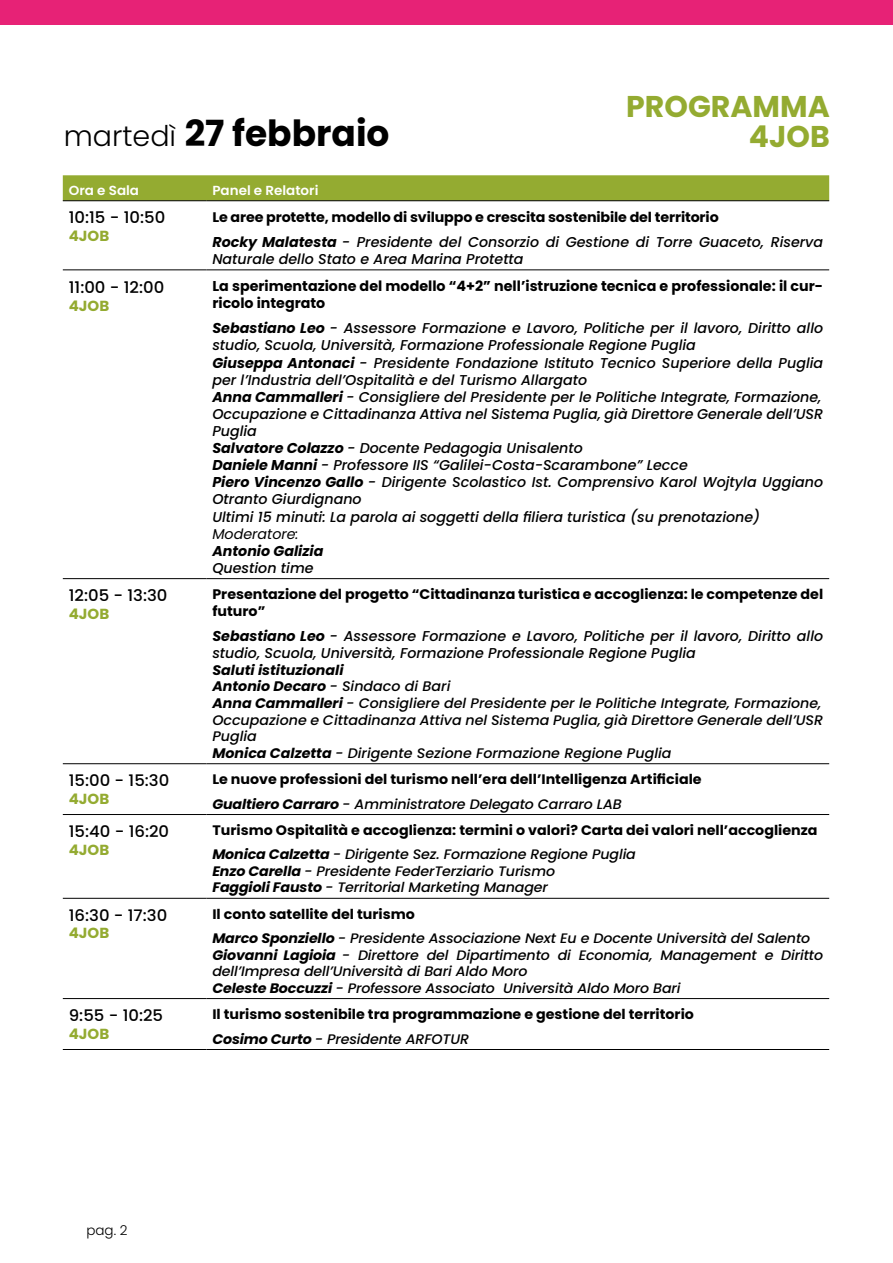
<style>
.page{position:relative;width:893px;height:1263px;background:#fff}
.page>*{position:absolute;margin:0;border:0;box-sizing:border-box;transform-origin:0 0}
.t1{font:700 36px "Poppins";color:#000}
.t2{font:700 30px/30.3px "Poppins";color:#94ab31;text-align:right}
.t3{font:500 16.05px "Poppins";color:#000}
.t4{font:500 15.9px "Poppins";color:#000;scale:1.04 1}
.t5{font:700 14.55px "Poppins";color:#94ab31}
.t6{font:italic 500 14.25px/17.1px "Poppins";color:#000}
.t7{font:700 14.25px/17.1px "Poppins";color:#000}
.t8{font:italic 700 14.25px "Poppins";color:#000}
.t9{font:italic 14.25px "Poppins";color:#000}
.t10{font:italic 500 13.8px/16.5px "Poppins";letter-spacing:-.01em;color:#000;scale:1.04 1}
.t11{font:700 13.8px/24.8px "Poppins";color:#000;scale:1.04 1}
.t12{font:italic 500 13.8px/16.6px "Poppins";letter-spacing:-.01em;color:#000}
.t13{font:700 13.8px/16.6px "Poppins";color:#000}
.t14{font:300 13.5px "Poppins";color:#000}
.t15{font:600 13.2px "Poppins";color:#fff}
.s1{font-weight:300;font-size:28.5px}
.s2{font-weight:700}
.s3{font-style:italic}
.s4{font-weight:500;font-style:italic}
.s5{font-weight:700;font-style:normal}
</style>
<div class="page">
<div style="left:0;top:0;width:893px;height:24px;background:#e72276"></div>
<div style="left:63px;top:175px;width:766px;height:25px;background:#94ab31"></div>
<hr style="left:63px;top:269px;width:143px;height:1px;background:#000">
<hr style="left:206px;top:269px;width:623px;height:1px;background:#000">
<hr style="left:63px;top:578px;width:143px;height:1px;background:#000">
<hr style="left:206px;top:578px;width:623px;height:1px;background:#000">
<hr style="left:63px;top:763px;width:143px;height:1px;background:#000">
<hr style="left:206px;top:763px;width:623px;height:1px;background:#000">
<hr style="left:63px;top:814px;width:143px;height:1px;background:#000">
<hr style="left:206px;top:814px;width:623px;height:1px;background:#000">
<hr style="left:63px;top:898px;width:143px;height:1px;background:#000">
<hr style="left:206px;top:898px;width:623px;height:1px;background:#000">
<hr style="left:63px;top:998px;width:143px;height:1px;background:#000">
<hr style="left:206px;top:998px;width:623px;height:1px;background:#000">
<hr style="left:63px;top:1049px;width:143px;height:1px;background:#000">
<hr style="left:206px;top:1049px;width:623px;height:1px;background:#000">
<hr style="left:63px;top:200px;width:143px;height:1px;background:#000">
<hr style="left:206px;top:200px;width:623px;height:1px;background:#000">
<h1 class="t1" style="left:64px;top:113px;width:327px"><span class="s1">martedì</span> 27 febbraio</h1>
<h2 class="t2" style="left:626px;top:91px;width:205px">PROGRAMMA<br>4JOB</h2>
<p class="t15" style="left:69px;top:183px;width:72px">Ora e Sala</p>
<p class="t15" style="left:212px;top:183px;width:108px">Panel e Relatori</p>
<p class="t3" style="left:69px;top:208px;width:98px">10:15 - 10:50</p>
<p class="t5" style="left:69px;top:227px;width:42px">4JOB</p>
<p class="t13" style="left:212px;top:208px;width:508px">Le aree protette, modello di sviluppo e crescita sostenibile del territorio</p>
<p class="t6" style="left:212px;top:233px;width:612px"><span class="s2">Rocky Malatesta</span> - Presidente del Consorzio di Gestione di Torre Guaceto, Riserva<br>Naturale dello Stato e Area Marina Protetta</p>
<p class="t3" style="left:69px;top:278px;width:97px">11:00 - 12:00</p>
<p class="t5" style="left:69px;top:297px;width:42px">4JOB</p>
<p class="t7" style="left:212px;top:277px;width:612px">La sperimentazione del modello “4+2” nell’istruzione tecnica e professionale: il cur&shy;ricolo integrato</p>
<p class="t6" style="left:212px;top:320px;width:612px"><span class="s2">Sebastiano Leo</span> - Assessore Formazione e Lavoro, Politiche per il lavoro, Diritto allo studio, Scuola, Università, Formazione Professionale Regione Puglia<br><span class="s2">Giuseppa Antonaci</span> - Presidente Fondazione Istituto Tecnico Superiore della Puglia per l’Industria dell’Ospitalità e del Turismo Allargato<br><span class="s2">Anna Cammalleri</span> - Consigliere del Presidente per le Politiche Integrate, Formazione, Occupazione e Cittadinanza Attiva nel Sistema Puglia, già Direttore Generale dell’USR Puglia<br><span class="s2">Salvatore Colazzo</span> - Docente Pedagogia Unisalento<br><span class="s2">Daniele Manni</span> - Professore IIS “Galilei-Costa-Scarambone” Lecce<br><span class="s2">Piero Vincenzo Gallo</span> - Dirigente Scolastico Ist. Comprensivo Karol Wojtyla Uggiano Otranto Giurdignano<br>Ultimi 15 minuti: La parola ai soggetti della filiera turistica (su prenotazione)</p>
<p class="t9" style="left:212px;top:525px;width:88px">Moderatore:</p>
<p class="t8" style="left:212px;top:542px;width:113px">Antonio Galizia</p>
<p class="t6" style="left:212px;top:559px;width:103px">Question time</p>
<p class="t3" style="left:69px;top:586px;width:100px">12:05 - 13:30</p>
<p class="t5" style="left:69px;top:605px;width:42px">4JOB</p>
<p class="t13" style="left:212px;top:586px;width:612px">Presentazione del progetto “Cittadinanza turistica e accoglienza: le competenze del futuro”</p>
<p class="t6" style="left:212px;top:627px;width:612px"><span class="s2">Sebastiano Leo</span> - Assessore Formazione e Lavoro, Politiche per il lavoro, Diritto allo studio, Scuola, Università, Formazione Professionale Regione Puglia</p>
<p class="t12" style="left:212px;top:662px;width:612px"><span class="s2">Saluti istituzionali<br>Antonio Decaro</span> - Sindaco di Bari<br><span class="s2">Anna Cammalleri</span> - Consigliere del Presidente per le Politiche Integrate, Formazione, Occupazione e Cittadinanza Attiva nel Sistema Puglia, già Direttore Generale dell’USR Puglia<br><span class="s2">Monica Calzetta</span> - Dirigente Sezione Formazione Regione Puglia</p>
<p class="t4" style="left:69px;top:771px;width:98px">15:00 - 15:30</p>
<p class="t5" style="left:69px;top:790px;width:42px">4JOB</p>
<p class="t11" style="left:212px;top:767px;width:472px">Le nuove professioni del turismo nell’era dell’Intelligenza Artificiale<br><span class="s3">Gualtiero Carraro</span> <span class="s4">- Amministratore Delegato Carraro LAB</span></p>
<p class="t4" style="left:69px;top:822px;width:98px">15:40 - 16:20</p>
<p class="t5" style="left:69px;top:841px;width:42px">4JOB</p>
<p class="t11" style="left:212px;top:818px;width:583px">Turismo Ospitalità e accoglienza: termini o valori? Carta dei valori nell’accoglienza<br><span class="s3">Monica Calzetta</span> <span class="s4">- Dirigente Sez. Formazione Regione Puglia</span></p>
<p class="t10" style="left:212px;top:863px;width:331px"><span class="s2">Enzo Carella</span> - Presidente FederTerziario Turismo<br><span class="s2">Faggioli Fausto</span> - Territorial Marketing Manager</p>
<p class="t4" style="left:69px;top:906px;width:96px">16:30 - 17:30</p>
<p class="t5" style="left:69px;top:925px;width:42px">4JOB</p>
<p class="t10" style="left:212px;top:901px;width:576px;line-height:24.8px"><span class="s5">Il conto satellite del turismo<br></span><span class="s2">Marco Sponziello</span> - Presidente Associazione Next Eu e Docente Università del Salento</p>
<p class="t10" style="left:212px;top:947px;width:589px"><span class="s2">Giovanni Lagioia</span> - Direttore del Dipartimento di Economia, Management e Diritto dell’Impresa dell’Università di Bari Aldo Moro<br><span class="s2">Celeste Boccuzzi</span> - Professore Associato Università Aldo Moro Bari</p>
<p class="t4" style="left:69px;top:1006px;width:92px">9:55 - 10:25</p>
<p class="t5" style="left:69px;top:1025px;width:42px">4JOB</p>
<p class="t11" style="left:212px;top:1001px;width:465px">Il turismo sostenibile tra programmazione e gestione del territorio<br><span class="s3">Cosimo Curto</span> <span class="s4">- Presidente ARFOTUR</span></p>
<p class="t14" style="left:86px;top:1222px;width:43px">pag. 2</p>
</div>
